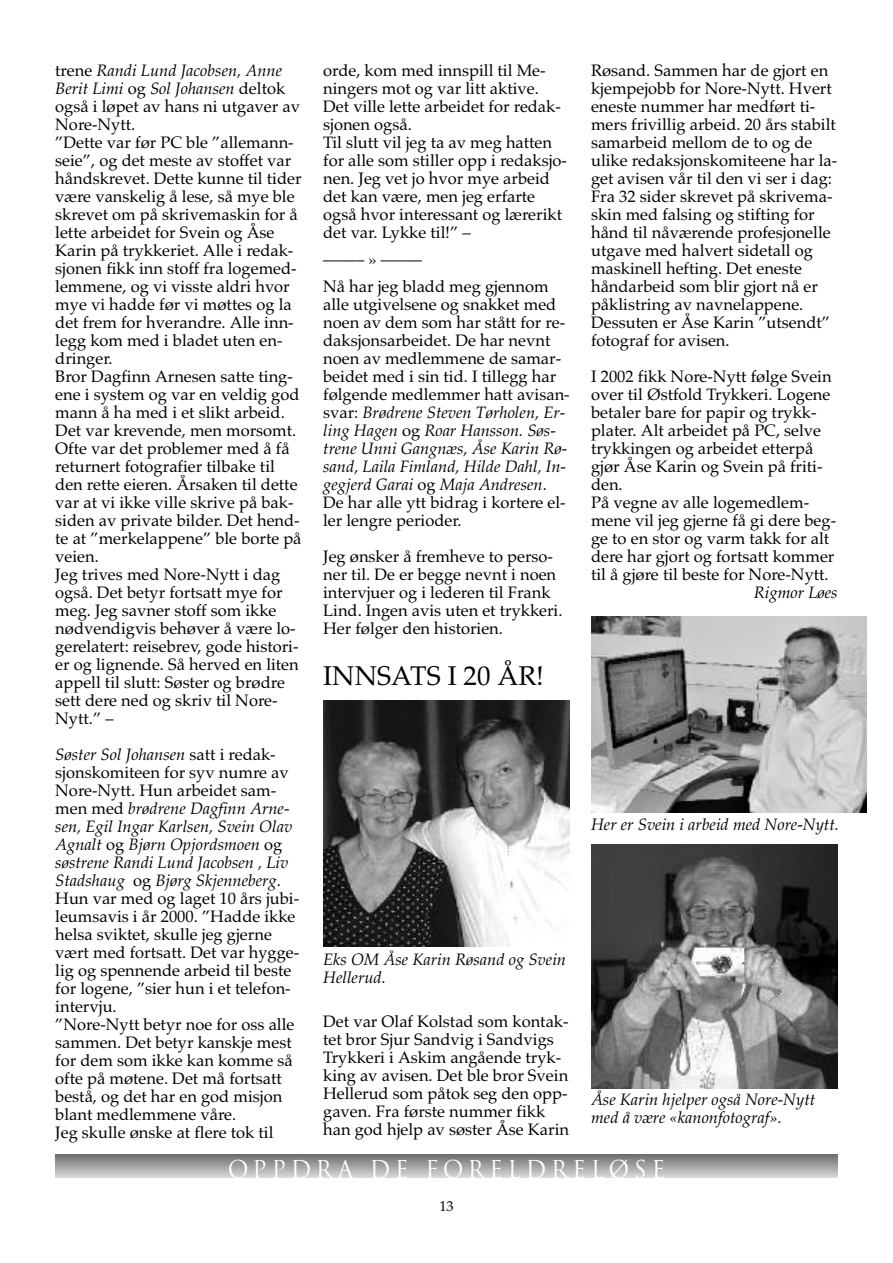
<style>
.page{position:relative;width:893px;height:1263px;background:#fff}
.page>*{position:absolute;margin:0;border:0;box-sizing:border-box;transform-origin:0 0}
.t1{font:27px "Palatino";color:#000}
.t2{font:24px "Trajan";letter-spacing:.195em;color:#fff;scale:.95 1}
.t3{font:16.5px/18px "Palatino";color:#000}
.t4{font:italic 16.5px/18px "Palatino";color:#000}
.t5{font:14.25px "Palatino";color:#000}
.s1{font-style:italic}
</style>
<div class="page">
<div style="left:55px;top:1154px;width:783px;height:24px;background:linear-gradient(to bottom,#6c6c6c,#d5d5d5)"></div>
<img style="left:323px;top:701px;width:247px;height:245px">
<img style="left:591px;top:617px;width:275px;height:195px">
<img style="left:591px;top:845px;width:247px;height:244px">
<p class="t3" style="left:55px;top:61px;width:248px">trene <span class="s1">Randi Lund Jacobsen, Anne<br>Berit Limi</span> og <span class="s1">Sol Johansen</span> deltok også i løpet av hans ni utgaver av<br>Nore-Nytt.<br>”Dette var før PC ble ”allemann&shy;seie”, og det meste av stoffet var håndskrevet. Dette kunne til tider være vanskelig å lese, så mye ble skrevet om på skrivemaskin for å lette arbeidet for Svein og Åse<br>Karin på trykkeriet. Alle i redak&shy;sjonen fikk inn stoff fra logemed&shy;lemmene, og vi visste aldri hvor mye vi hadde før vi møttes og la det frem for hverandre. Alle inn&shy;legg kom med i bladet uten en&shy;dringer.<br>Bror Dagfinn Arnesen satte ting&shy;ene i system og var en veldig god mann å ha med i et slikt arbeid.<br>Det var krevende, men morsomt.<br>Ofte var det problemer med å få returnert fotografier tilbake til den rette eieren. Årsaken til dette var at vi ikke ville skrive på bak&shy;siden av private bilder. Det hend&shy;te at ”merkelappene” ble borte på veien.<br>Jeg trives med Nore-Nytt i dag også. Det betyr fortsatt mye for meg. Jeg savner stoff som ikke nødvendigvis behøver å være lo&shy;gerelatert: reisebrev, gode histori&shy;er og lignende. Så herved en liten appell til slutt: Søster og brødre sett dere ned og skriv til Nore-<br>Nytt.” –</p>
<p class="t3" style="left:55px;top:745px;width:246px"><span class="s1">Søster Sol Johansen</span> satt i redak&shy;sjonskomiteen for syv numre av<br>Nore-Nytt. Hun arbeidet sam&shy;men med <span class="s1">brødrene Dagfinn Arne&shy;sen, Egil Ingar Karlsen, Svein Olav<br>Agnalt</span> og <span class="s1">Bjørn Opjordsmoen</span> og <span class="s1">søstrene Randi Lund Jacobsen , Liv<br>Stadshaug</span> og <span class="s1">Bjørg Skjenneberg</span>.<br>Hun var med og laget 10 års jubi&shy;leumsavis i år 2000. ”Hadde ikke helsa sviktet, skulle jeg gjerne vært med fortsatt. Det var hygge&shy;lig og spennende arbeid til beste for logene, ”sier hun i et telefon&shy;intervju.<br>”Nore-Nytt betyr noe for oss alle sammen. Det betyr kanskje mest for dem som ikke kan komme så ofte på møtene. Det må fortsatt bestå, og det har en god misjon blant medlemmene våre.<br>Jeg skulle ønske at flere tok til</p>
<p class="t3" style="left:323px;top:61px;width:245px">orde, kom med innspill til Me&shy;ningers mot og var litt aktive.<br>Det ville lette arbeidet for redak&shy;sjonen også.<br>Til slutt vil jeg ta av meg hatten for alle som stiller opp i redaksjo&shy;nen. Jeg vet jo hvor mye arbeid det kan være, men jeg erfarte også hvor interessant og lærerikt det var. Lykke til!” –</p>
<p class="t3" style="left:323px;top:246px;width:227px;line-height:27px">––––– » –––––<br>Nå har jeg bladd meg gjennom</p>
<p class="t3" style="left:323px;top:295px;width:248px">alle utgivelsene og snakket med noen av dem som har stått for re&shy;daksjonsarbeidet. De har nevnt noen av medlemmene de samar&shy;beidet med i sin tid. I tillegg har følgende medlemmer hatt avisan&shy;svar: <span class="s1">Brødrene Steven Tørholen, Er&shy;ling Hagen</span> og <span class="s1">Roar Hansson. Søs&shy;trene Unni Gangnæs, Åse Karin Rø&shy;sand, Laila Fimland, Hilde Dahl, In&shy;gegjerd Garai</span> og <span class="s1">Maja Andresen</span>.<br>De har alle ytt bidrag i kortere el&shy;ler lengre perioder.</p>
<p class="t3" style="left:323px;top:547px;width:241px">Jeg ønsker å fremheve to perso&shy;ner til. De er begge nevnt i noen intervjuer og i lederen til Frank<br>Lind. Ingen avis uten et trykkeri.<br>Her følger den historien.</p>
<h1 class="t1" style="left:323px;top:660px;width:222px">INNSATS I 20 ÅR!</h1>
<p class="t3" style="left:591px;top:61px;width:248px">Røsand. Sammen har de gjort en kjempejobb for Nore-Nytt. Hvert eneste nummer har medført ti&shy;mers frivillig arbeid. 20 års stabilt samarbeid mellom de to og de ulike redaksjonskomiteene har la&shy;get avisen vår til den vi ser i dag:<br>Fra 32 sider skrevet på skrivema&shy;skin med falsing og stifting for hånd til nåværende profesjonelle utgave med halvert sidetall og maskinell hefting. Det eneste håndarbeid som blir gjort nå er påklistring av navnelappene.<br>Dessuten er Åse Karin ”utsendt” fotograf for avisen.</p>
<p class="t3" style="left:591px;top:367px;width:247px">I 2002 fikk Nore-Nytt følge Svein over til Østfold Trykkeri. Logene betaler bare for papir og trykk&shy;plater. Alt arbeidet på PC, selve trykkingen og arbeidet etterpå gjør Åse Karin og Svein på friti&shy;den.<br>På vegne av alle logemedlem&shy;mene vil jeg gjerne få gi dere beg&shy;ge to en stor og varm takk for alt dere har gjort og fortsatt kommer til å gjøre til beste for Nore-Nytt.</p>
<p class="t4" style="left:754px;top:583px;width:85px">Rigmor Løes</p>
<p class="t4" style="left:591px;top:815px;width:249px">Her er Svein i arbeid med Nore-Nytt.</p>
<p class="t4" style="left:323px;top:950px;width:244px">Eks OM Åse Karin Røsand og Svein<br>Hellerud.</p>
<p class="t3" style="left:323px;top:1012px;width:247px">Det var Olaf Kolstad som kontak&shy;tet bror Sjur Sandvig i Sandvigs<br>Trykkeri i Askim angående tryk&shy;king av avisen. Det ble bror Svein<br>Hellerud som påtok seg den opp&shy;gaven. Fra første nummer fikk han god hjelp av søster Åse Karin</p>
<p class="t4" style="left:591px;top:1090px;width:226px">Åse Karin hjelper også Nore-Nytt med å være «kanonfotograf».</p>
<h2 class="t2" style="left:228px;top:1155px;width:462px">OPPDRA DE FORELDRELØSE</h2>
<p class="t5" style="left:439px;top:1198px;width:16px">13</p>
</div>
